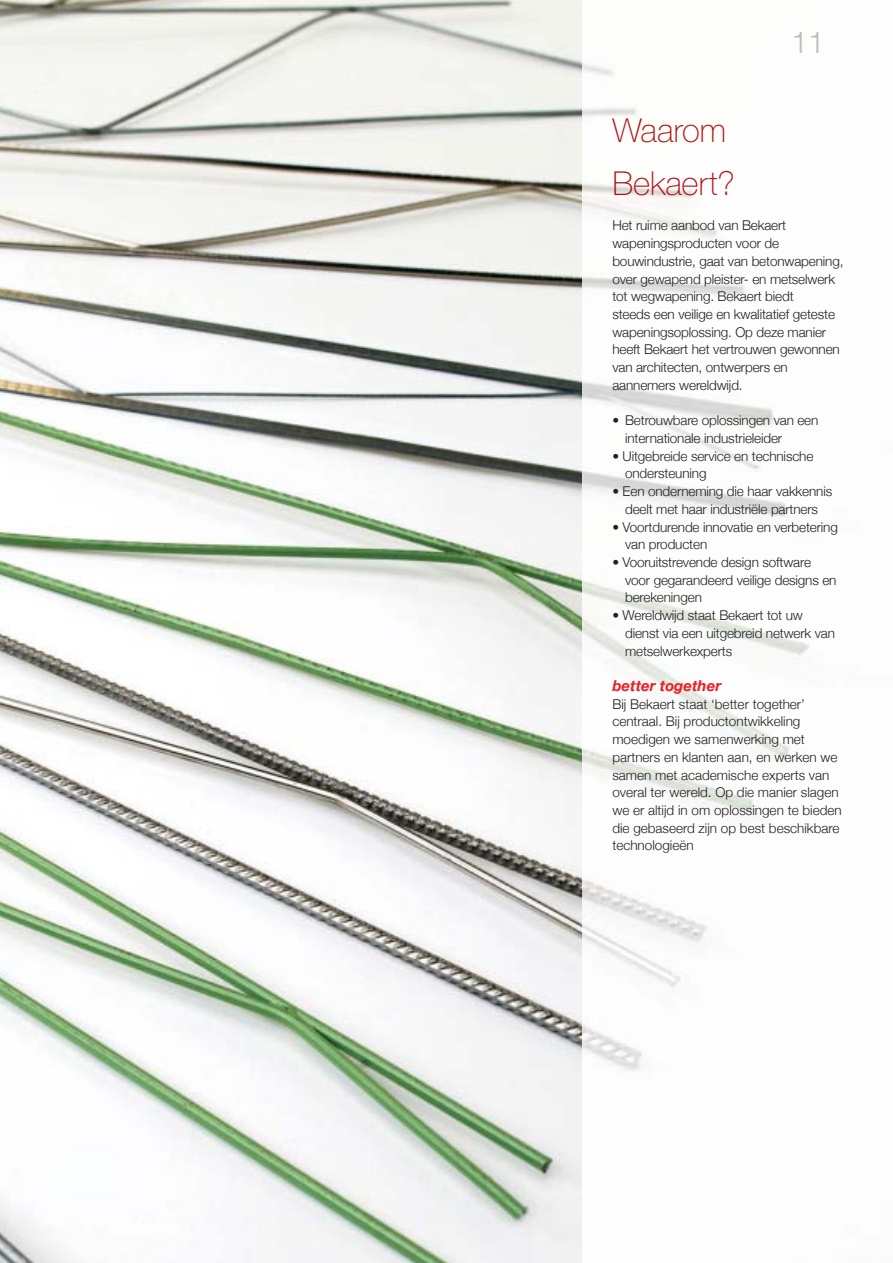
<style>
.page{position:relative;width:893px;height:1263px;background:#fff}
.page>*{position:absolute;margin:0;border:0;box-sizing:border-box;transform-origin:0 0}
.t1{font:100 33px/53.1px "Helvetica Neue";color:#b01016}
.t2{font:300 30px "Helvetica Neue";color:#bbbdbf}
.t3{font:italic 700 15px "Helvetica Neue";color:#ed1c24}
.t4{font:300 13.5px/17.7px "Helvetica Neue";letter-spacing:-.01em;color:#231f20}
</style>
<div class="page">
<img style="left:0;top:0;width:582px;height:1263px">
<svg style="left:582px;top:63px;width:228px;height:1008px"></svg>
<h2 class="t2" style="left:791px;top:24px;width:35px">11</h2>
<h1 class="t1" style="left:612px;top:107px;width:124px">Waarom<br>Bekaert?</h1>
<p class="t4" style="left:612px;top:216px;width:233px">Het ruime aanbod van Bekaert wapeningsproducten voor de bouwindustrie, gaat van betonwapening, over gewapend pleister- en metselwerk tot wegwapening. Bekaert biedt<br>steeds een veilige en kwalitatief geteste wapeningsoplossing. Op deze manier heeft Bekaert het vertrouwen gewonnen van architecten, ontwerpers en aannemers wereldwijd.</p>
<p class="t4" style="left:625px;top:411px;width:195px;text-indent:-13px">• Betrouwbare oplossingen van een internationale industrieleider</p>
<p class="t4" style="left:625px;top:447px;width:190px;text-indent:-13px">• Uitgebreide service en technische ondersteuning</p>
<p class="t4" style="left:612px;top:482px;width:221px;text-align:center">• Een onderneming die haar vakkennis deelt met haar industriële partners</p>
<p class="t4" style="left:625px;top:518px;width:214px;text-indent:-13px">• Voortdurende innovatie en verbetering van producten</p>
<p class="t4" style="left:625px;top:553px;width:213px;text-indent:-13px">• Vooruitstrevende design software voor gegarandeerd veilige designs en berekeningen</p>
<p class="t4" style="left:625px;top:606px;width:211px;text-indent:-13px">• Wereldwijd staat Bekaert tot uw dienst via een uitgebreid netwerk van metselwerkexperts</p>
<p class="t3" style="left:612px;top:676px;width:110px">better together</p>
<p class="t4" style="left:612px;top:695px;width:231px">Bij Bekaert staat ‘better together’ centraal. Bij productontwikkeling moedigen we samenwerking met partners en klanten aan, en werken we samen met academische experts van overal ter wereld. Op die manier slagen we er altijd in om oplossingen te bieden die gebaseerd zijn op best beschikbare technologieën</p>
</div>
